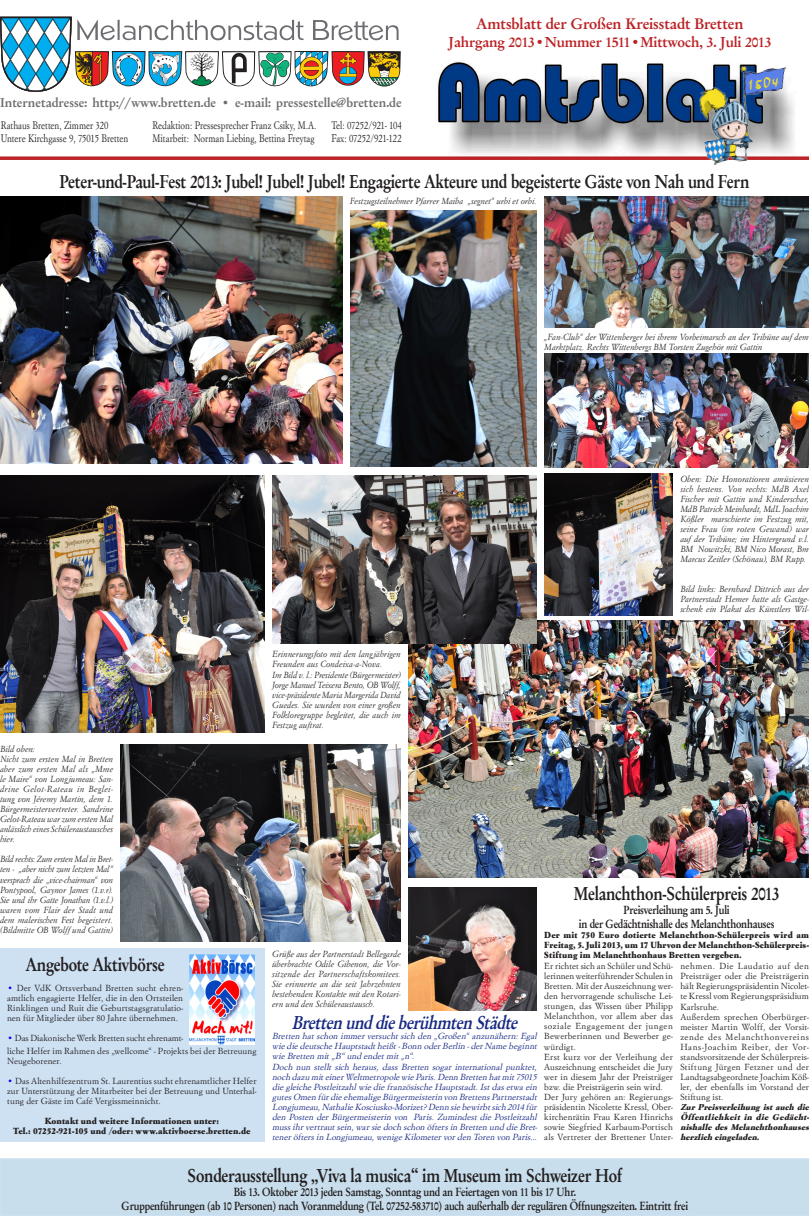
<style>
.page{position:relative;width:809px;height:1216px;background:#fff}
.page>*{position:absolute;margin:0;border:0;box-sizing:border-box;transform-origin:0 0}
.t1{font:19.25px "Garamond Becker No 2 Med";letter-spacing:-.01em;color:#231f20;scale:.85 1}
.t2{font:italic 19.25px "Garamond Becker No 2 Med";color:#172983;scale:.85 1}
.t3{font:15.75px "Garamond Becker No 2 Med";color:#bc2326}
.t4{font:14.88px "Garamond Becker No 2 Med";color:#bc2326}
.t5{font:13.12px "Garamond Becker No 2 Med";letter-spacing:.005em;color:#6c6d70}
.t6{font:12.25px/14px "Garamond Becker No 2 Med";letter-spacing:-.01em;color:#231f20;text-align:center;scale:.85 1}
.t7{font:11.38px/13.7px "Garamond Becker No 9";color:#231f20;scale:.81 1}
.t8{font:italic 9.19px/10.1px "Garamond Becker No 9";letter-spacing:.005em;color:#231f20;text-align:justify}
.t9{font:9.19px/10.1px "Garamond Becker No 9";letter-spacing:.01em;color:#231f20}
.t10{font:italic 9.19px/10.1px "Garamond Becker No 9";letter-spacing:.035em;color:#172983}
.t11{font:700 9.19px/10.1px "Garamond Becker No 9 Ext";letter-spacing:.005em;color:#231f20;text-align:center}
.t12{font:italic 700 8.75px/10.1px "Garamond Becker No 9 Ext";color:#231f20;text-align:justify}
.s1{color:#00f}
</style>
<div class="page">
<svg style="left:0;top:17px;width:401px;height:75px"></svg>
<div style="left:0;top:1158px;width:809px;height:57px;background:#c8deec"></div>
<img style="left:438px;top:62px;width:257px;height:93px">
<svg style="left:0;top:156px;width:809px;height:4px;fill:#bd2629"></svg>
<div style="left:0;top:948px;width:265px;height:194px;background:#cee1f3"></div>
<img style="left:189px;top:954px;width:66px;height:90px">
<img style="left:695px;top:64px;width:102px;height:101px">
<img style="left:0;top:197px;width:342px;height:266px">
<img style="left:408px;top:620px;width:401px;height:257px">
<img style="left:408px;top:887px;width:129px;height:122px">
<img style="left:120px;top:744px;width:281px;height:197px">
<img style="left:0;top:475px;width:265px;height:257px">
<img style="left:272px;top:475px;width:265px;height:168px">
<img style="left:544px;top:474px;width:129px;height:141px">
<img style="left:350px;top:210px;width:186px;height:256px">
<img style="left:544px;top:197px;width:265px;height:131px">
<img style="left:544px;top:354px;width:265px;height:113px">
<h3 class="t5" style="left:0;top:95px;width:403px">Internetadresse: http://www.bretten.de • e-mail: pressestelle@bretten.de</h3>
<p class="t7" style="left:331px;top:118px;width:88px">Tel: 07252/921- 104<br>Fax: 07252/921-122</p>
<p class="t7" style="left:1px;top:118px;width:159px">Rathaus Bretten, Zimmer 320<br>Untere Kirchgasse 9, 75015 Bretten</p>
<p class="t7" style="left:153px;top:118px;width:204px">Redaktion: Pressesprecher Franz Csiky, M.A.<br>Mitarbeit: Norman Liebing, Bettina Freytag</p>
<h2 class="t3" style="left:476px;top:14px;width:268px">Amtsblatt der Großen Kreisstadt Bretten</h2>
<h3 class="t4" style="left:448px;top:33px;width:324px">Jahrgang 2013•Nummer 1511•Mittwoch, 3. Juli 2013</h3>
<h1 class="t1" style="left:60px;top:170px;width:813px">Peter-und-Paul-Fest 2013: Jubel! Jubel! Jubel! Engagierte Akteure und begeisterte Gäste von Nah und Fern</h1>
<p class="t8" style="left:350px;top:196px;width:188px">Festzugsteilnehmer Pfarrer Maiba „segnet“ urbi et orbi.</p>
<p class="t8" style="left:544px;top:331px;width:266px">„Fan-Club“ der Wittenberger bei ihrem Vorbeimarsch an der Tribüne auf dem<br>Marktplatz. Rechts Wittenbergs BM Torsten Zugehör mit Gattin</p>
<p class="t8" style="left:680px;top:473px;width:130px">Oben: Die Honoratioren amüsieren sich bestens. Von rechts: MdB Axel Fischer mit Gattin und Kinderschar, MdB Patrick Meinhardt, MdL Joachim Kößler marschierte im Festzug mit, seine Frau (im roten Gewand) war auf der Tribüne; im Hintergrund v.l.<br>BM Nowitzki, BM Nico Morast, Bm Marcus Zeitler (Schönau), BM Rupp.</p>
<p class="t8" style="left:680px;top:584px;width:130px">Bild links: Bernhard Dittrich aus der Partnerstadt Hemer hatte als Gastge&shy;schenk ein Plakat des Künstlers Wil-</p>
<p class="t8" style="left:0;top:743px;width:115px;text-align:left">Bild oben:<br>Nicht zum ersten Mal in Bretten aber zum ersten Mal als „Mme le Maire“ von Longjumeau: San&shy;drine Gelot-Rateau in Beglei&shy;tung von Jéremy Martin, dem 1.<br>Bürgermeistervertreter. Sandrine<br>Gelot-Rateau war zum ersten Mal anlässlich eines Schüleraustausches hier.</p>
<p class="t8" style="left:0;top:854px;width:115px">Bild rechts: Zum ersten Mal in Bret&shy;ten - „aber nicht zum letzten Mal“ versprach die „vice-chairman“ von Pontypool, Gaynor James (1.v.r).<br>Sie und ihr Gatte Jonathan (1.v.l.) waren vom Flair der Stadt und dem malerischen Fest begeistert. (Bildmitte OB Wolff und Gattin)</p>
<h1 class="t1" style="left:26px;top:953px;width:165px">Angebote Aktivbörse</h1>
<p class="t9" style="left:7px;top:983px;width:177px;text-align:justify"><span class="s1">•</span> Der VdK Ortsverband Bretten sucht ehren&shy;amtlich engagierte Helfer, die in den Ortsteilen Rinklingen und Ruit die Geburtstagsgratulatio&shy;nen für Mitglieder über 80 Jahre übernehmen.</p>
<p class="t9" style="left:7px;top:1032px;width:251px;line-height:12.3px"><span class="s1">•</span> Das Diakonische Werk Bretten sucht ehrenamt-<br>liche Helfer im Rahmen des „wellcome“ - Projekts bei der Betreuung</p>
<p class="t9" style="left:7px;top:1055px;width:56px">Neugeborener.</p>
<p class="t9" style="left:7px;top:1076px;width:251px;text-align:justify"><span class="s1">•</span> Das Altenhilfezentrum St. Laurentius sucht ehrenamtlicher Helfer zur Unterstützung der Mitarbeiter bei der Betreuung und Unterhal&shy;tung der Gäste im Café Vergissmeinnicht.</p>
<p class="t11" style="left:13px;top:1116px;width:239px">Kontakt und weitere Informationen unter:<br>Tel.: 07252-921-105 und /oder: www.aktivboerse.bretten.de</p>
<p class="t8" style="left:272px;top:649px;width:130px;text-align:left">Erinnerungsfoto mit den langjährigen Freunden aus Condeixa-a-Nova.<br>Im Bild v. l.: Presidente (Bürgermeister)<br>Jorge Manuel Teixera Bento, OB Wolff, vice-präsidente Maria Margerida David Guedes. Sie wurden von einer großen Folkloregruppe begleitet, die auch im Festzug auftrat.</p>
<h1 class="t1" style="left:574px;top:882px;width:243px">Melanchthon-Schülerpreis 2013</h1>
<h3 class="t6" style="left:579px;top:903px;width:231px">Preisverleihung am 5. Juli<br>in der Gedächtnishalle des Melanchthonhauses</h3>
<p class="t11" style="left:544px;top:930px;width:266px;text-align:justify">Der mit 750 Euro dotierte Melanchthon-Schülerpreis wird am Freitag, 5. Juli 2013, um 17 Uhrvon der Melanchthon-Schülerpreis-Stiftung im Melanchthonhaus Bretten vergeben.</p>
<p class="t9" style="left:544px;top:961px;width:130px">Er richtet sich an Schüler und Schü&shy;lerinnen weiterführender Schulen in<br>Bretten. Mit der Auszeichnung wer&shy;den hervorragende schulische Lei&shy;stungen, das Wissen über Philipp<br>Melanchthon, vor allem aber das soziale Engagement der jungen<br>Bewerberinnen und Bewerber ge&shy;würdigt.<br>Erst kurz vor der Verleihung der<br>Auszeichnung entscheidet die Jury wer in diesem Jahr der Preisträger bzw. die Preisträgerin sein wird.<br>Der Jury gehören an: Regierungs&shy;präsidentin Nicolette Kressl, Ober&shy;kirchenrätin Frau Karen Hinrichs sowie Siegfried Karbaum-Portisch als Vertreter der Brettener Unter-</p>
<p class="t9" style="left:680px;top:961px;width:130px">nehmen. Die Laudatio auf den<br>Preisträger oder die Preisträgerin hält Regierungspräsidentin Nicolet&shy;te Kressl vom Regierungspräsidium<br>Karlsruhe.<br>Außerdem sprechen Oberbürger&shy;meister Martin Wolff, der Vorsit&shy;zende des Melanchthonvereins<br>Hans-Joachim Reiber, der Vor&shy;standsvorsitzende der Schülerpreis-<br>Stiftung Jürgen Fetzner und der<br>Landtagsabgeordnete Joachim Köß&shy;ler, der ebenfalls im Vorstand der<br>Stiftung ist.</p>
<p class="t8" style="left:272px;top:949px;width:130px">Grüße aus der Partnerstadt Bellegarde überbrachte Odile Gibenon, die Vor&shy;sitzende des Partnerschaftskomitees.<br>Sie erinnerte an die seit Jahrzehnten bestehenden Kontakte mit den Rotari&shy;ern und den Schüleraustausch.</p>
<h1 class="t2" style="left:292px;top:1011px;width:272px">BrettenunddieberühmtenStädte</h1>
<p class="t10" style="left:272px;top:1031px;width:268px">Bretten hatschon immerversuchtsich den „Großen“anzunähern:Egal wiediedeutscheHauptstadtheißt-Bonn oderBerlin -derNamebeginnt wieBretten mit„B“und endetmit„n“.<br>Doch nun stellt sich heraus, dass Bretten sogar international punktet, noch dazu miteinerWeltmetropolewieParis.Denn Bretten hatmit75015 diegleichePostleitzahlwiediefranzösischeHauptstadt.Istdasetwaein gutesOmen fürdieehemaligeBürgermeisterin von BrettensPartnerstadt Longjumeau,NathalieKosciusko-Morizet?Denn siebewirbtsich 2014 für den Posten der Bürgermeisterin von Paris. Zumindest die Postleitzahl mussihrvertrautsein,warsiedoch schon öftersin Bretten und dieBret&shy;teneröftersin Longjumeau,wenigeKilometervorden Toren von Paris...</p>
<p class="t12" style="left:680px;top:1102px;width:132px">Zur Preisverleihung ist auch die Öffentlichkeit in die Gedächt&shy;nishalle des Melanchthonhauses herzlich eingeladen.</p>
<h1 class="t1" style="left:187px;top:1164px;width:513px">Sonderausstellung „Viva la musica“ im Museum im Schweizer Hof</h1>
<h3 class="t6" style="left:122px;top:1184px;width:668px">Bis 13. Oktober 2013 jeden Samstag, Sonntag und an Feiertagen von 11 bis 17 Uhr.<br>Gruppenführungen (ab 10 Personen) nach Voranmeldung (Tel. 07252-583710) auch außerhalb der regulären Öffnungszeiten. Eintritt frei</h3>
</div>
